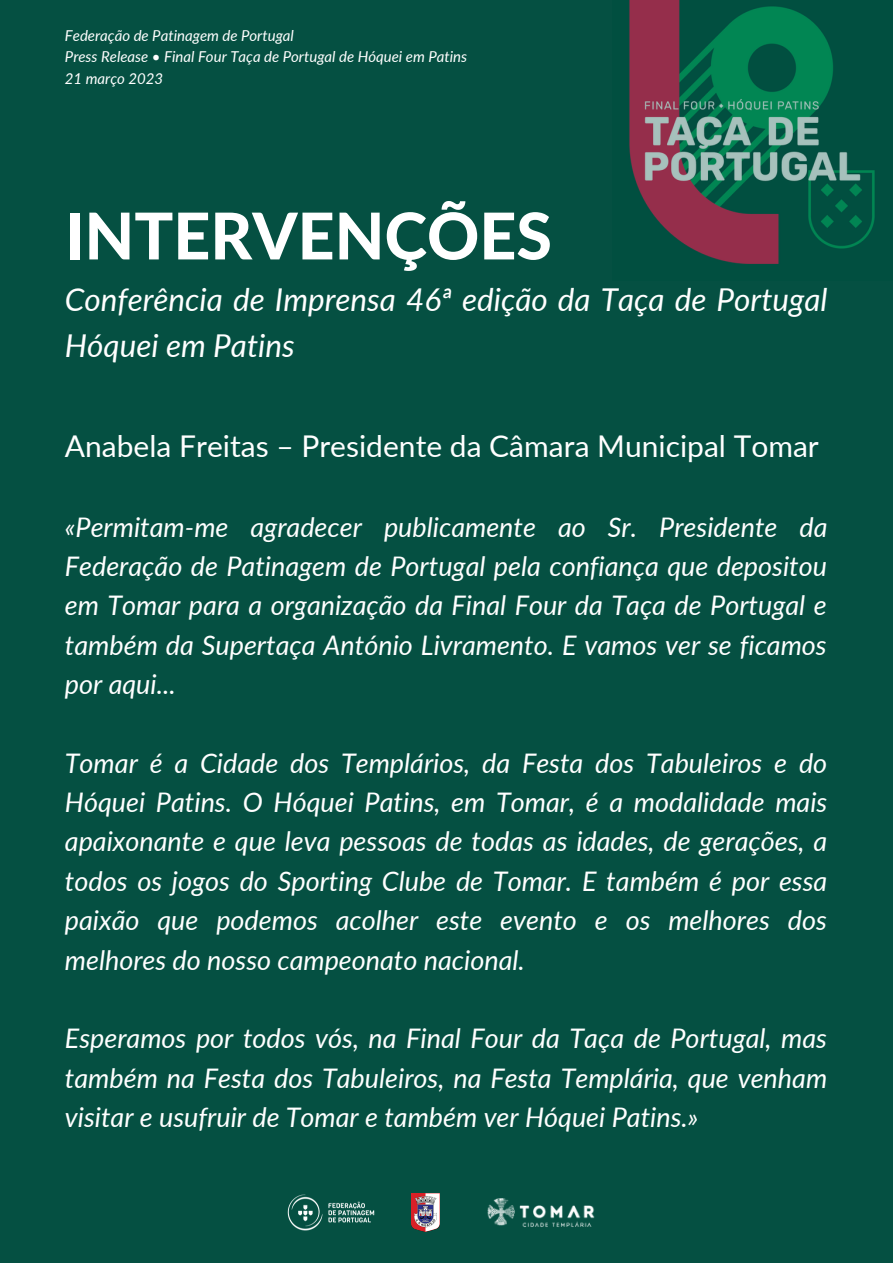
<style>
.page{position:relative;width:893px;height:1264px;background:#fff}
.page>*{position:absolute;margin:0;border:0;box-sizing:border-box;transform-origin:0 0}
.t1{font:800 64.5px "Lato";color:#fff}
.t2{font:italic 31.5px/46px "Lato";color:#fff}
.t3{font:30px "Lato";color:#fff}
.t4{font:italic 27px/39.3px "Lato";color:#fff;text-align:justify}
.t5{font:italic 15px/21.3px "Lato";color:#fff}
</style>
<div class="page">
<div style="left:0;top:0;width:892px;height:1262px;background:#055042"></div>
<img style="left:629px;top:0;width:246px;height:264px">
<img style="left:411px;top:1193px;width:28px;height:38px">
<img style="left:287px;top:1194px;width:88px;height:37px">
<img style="left:487px;top:1198px;width:108px;height:29px">
<p class="t5" style="left:65px;top:24px;width:404px">Federação de Patinagem de Portugal<br>Press Release • Final Four Taça de Portugal de Hóquei em Patins<br>21 março 2023</p>
<h1 class="t1" style="left:65px;top:196px;width:488px">INTERVENÇÕES</h1>
<p class="t2" style="left:65px;top:275px;width:764px">Conferência de Imprensa 46ª edição da Taça de Portugal<br>Hóquei em Patins</p>
<p class="t3" style="left:65px;top:427px;width:755px">Anabela Freitas – Presidente da Câmara Municipal Tomar</p>
<p class="t4" style="left:65px;top:506px;width:764px">«Permitam-me agradecer publicamente ao Sr. Presidente da Federação de Patinagem de Portugal pela confiança que depositou em Tomar para a organização da Final Four da Taça de Portugal e também da Supertaça António Livramento. E vamos ver se ficamos por aqui...</p>
<p class="t4" style="left:65px;top:742px;width:763px">Tomar é a Cidade dos Templários, da Festa dos Tabuleiros e do Hóquei Patins. O Hóquei Patins, em Tomar, é a modalidade mais apaixonante e que leva pessoas de todas as idades, de gerações, a todos os jogos do Sporting Clube de Tomar. E também é por essa paixão que podemos acolher este evento e os melhores dos melhores do nosso campeonato nacional.</p>
<p class="t4" style="left:65px;top:1018px;width:763px">Esperamos por todos vós, na Final Four da Taça de Portugal, mas também na Festa dos Tabuleiros, na Festa Templária, que venham visitar e usufruir de Tomar e também ver Hóquei Patins.»</p>
</div>
